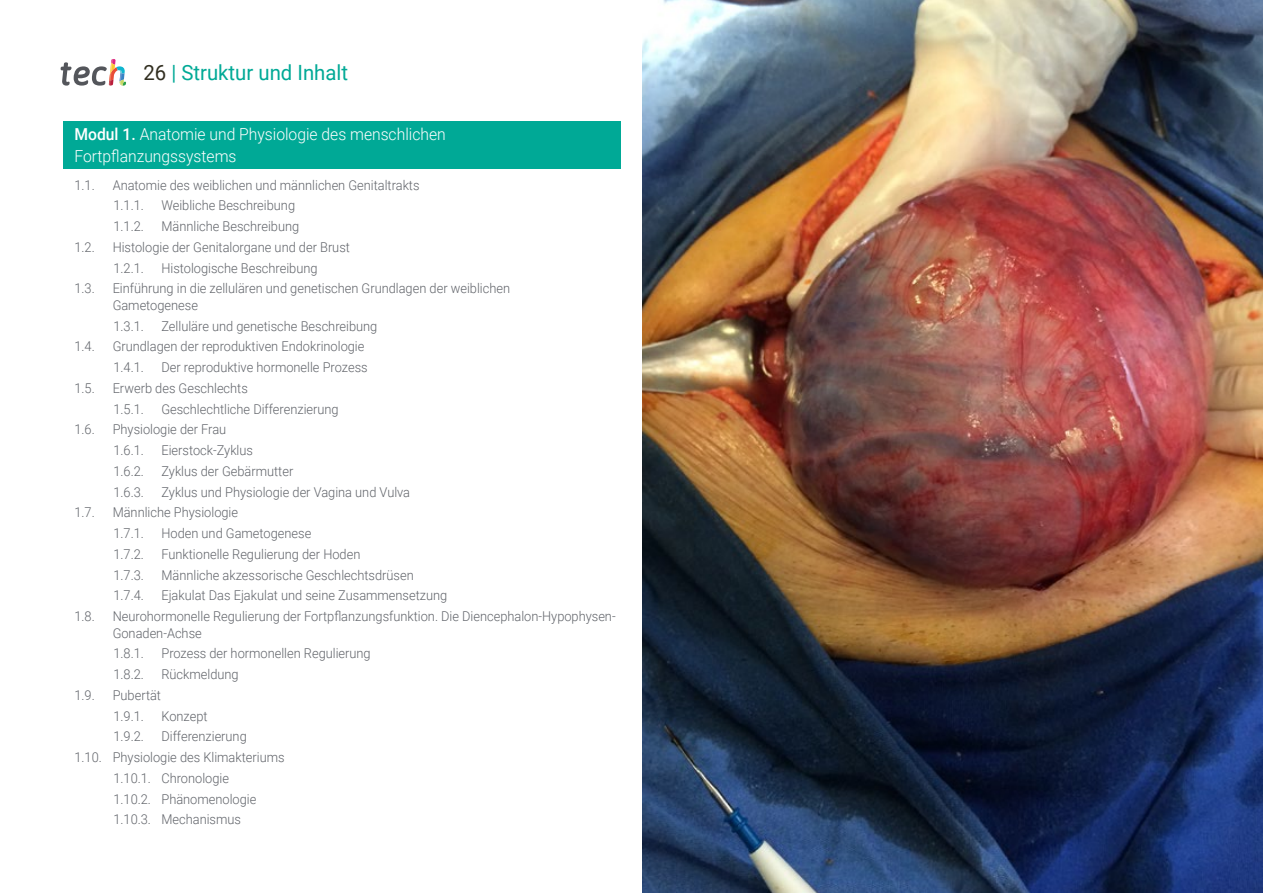
<style>
.page{position:relative;width:1263px;height:893px;background:#fff}
.page>*{position:absolute;margin:0;border:0;box-sizing:border-box;transform-origin:0 0}
.t1{font:21px "Roboto";color:#00a996}
.t2{font:300 16.5px/22.5px "Roboto";color:#fff;scale:.95 1}
.t3{font:300 13.5px/20.7px "Roboto";color:#61646a;scale:.95 1}
.s1{color:#312e20}
.s2{font-weight:500}
</style>
<div class="page">
<div style="left:63px;top:121px;width:558px;height:48px;background:#00a996"></div>
<img style="left:642px;top:0;width:621px;height:893px">
<svg style="left:61px;top:59px;width:65px;height:27px"></svg>
<h1 class="t1" style="left:144px;top:57px;width:206px"><span class="s1">26</span> | Struktur und Inhalt</h1>
<p class="t2" style="left:74px;top:122px;width:392px"><span class="s2">Modul 1.</span> Anatomie und Physiologie des menschlichen<br>Fortpflanzungssystems</p>
<p class="t3" style="left:74px;top:174px;width:23px">1.1.</p>
<p class="t3" style="left:113px;top:174px;width:325px">Anatomie des weiblichen und männlichen Genitaltrakts<br>1.1.1.</p>
<p class="t3" style="left:161px;top:195px;width:142px">Weibliche Beschreibung</p>
<p class="t3" style="left:113px;top:215px;width:34px">1.1.2.</p>
<p class="t3" style="left:161px;top:215px;width:147px">Männliche Beschreibung</p>
<p class="t3" style="left:74px;top:236px;width:23px">1.2.</p>
<p class="t3" style="left:113px;top:236px;width:251px">Histologie der Genitalorgane und der Brust<br>1.2.1.</p>
<p class="t3" style="left:161px;top:257px;width:166px">Histologische Beschreibung</p>
<p class="t3" style="left:74px;top:278px;width:23px">1.3.</p>
<p class="t3" style="left:113px;top:280px;width:420px;line-height:16.5px">Einführung in die zellulären und genetischen Grundlagen der weiblichen<br>Gametogenese</p>
<p class="t3" style="left:113px;top:315px;width:34px">1.3.1.</p>
<p class="t3" style="left:161px;top:315px;width:229px">Zelluläre und genetische Beschreibung</p>
<p class="t3" style="left:74px;top:336px;width:23px">1.4.</p>
<p class="t3" style="left:113px;top:336px;width:267px">Grundlagen der reproduktiven Endokrinologie<br>1.4.1.</p>
<p class="t3" style="left:161px;top:356px;width:219px">Der reproduktive hormonelle Prozess</p>
<p class="t3" style="left:74px;top:377px;width:23px">1.5.</p>
<p class="t3" style="left:113px;top:377px;width:144px">Erwerb des Geschlechts<br>1.5.1.</p>
<p class="t3" style="left:161px;top:398px;width:188px">Geschlechtliche Differenzierung</p>
<p class="t3" style="left:74px;top:419px;width:23px">1.6.</p>
<p class="t3" style="left:113px;top:419px;width:121px">Physiologie der Frau<br>1.6.1.</p>
<p class="t3" style="left:161px;top:439px;width:98px">Eierstock-Zyklus</p>
<p class="t3" style="left:113px;top:460px;width:34px">1.6.2.</p>
<p class="t3" style="left:161px;top:460px;width:140px">Zyklus der Gebärmutter</p>
<p class="t3" style="left:113px;top:481px;width:34px">1.6.3.</p>
<p class="t3" style="left:161px;top:481px;width:263px">Zyklus und Physiologie der Vagina und Vulva</p>
<p class="t3" style="left:74px;top:502px;width:23px">1.7.</p>
<p class="t3" style="left:113px;top:502px;width:134px">Männliche Physiologie<br>1.7.1.</p>
<p class="t3" style="left:161px;top:522px;width:159px">Hoden und Gametogenese</p>
<p class="t3" style="left:113px;top:543px;width:34px">1.7.2.</p>
<p class="t3" style="left:161px;top:543px;width:211px">Funktionelle Regulierung der Hoden</p>
<p class="t3" style="left:113px;top:564px;width:34px">1.7.3.</p>
<p class="t3" style="left:161px;top:564px;width:267px">Männliche akzessorische Geschlechtsdrüsen</p>
<p class="t3" style="left:113px;top:585px;width:34px">1.7.4.</p>
<p class="t3" style="left:161px;top:585px;width:302px">Ejakulat Das Ejakulat und seine Zusammensetzung</p>
<p class="t3" style="left:74px;top:605px;width:23px">1.8.</p>
<p class="t3" style="left:113px;top:608px;width:531px;line-height:16.5px">Neurohormonelle Regulierung der Fortpflanzungsfunktion. Die Diencephalon-Hypophysen-<br>Gonaden-Achse</p>
<p class="t3" style="left:113px;top:643px;width:34px">1.8.1.</p>
<p class="t3" style="left:161px;top:643px;width:222px">Prozess der hormonellen Regulierung</p>
<p class="t3" style="left:113px;top:663px;width:34px">1.8.2.</p>
<p class="t3" style="left:161px;top:663px;width:83px">Rückmeldung</p>
<p class="t3" style="left:74px;top:684px;width:23px">1.9.</p>
<p class="t3" style="left:113px;top:684px;width:52px">Pubertät<br>1.9.1.</p>
<p class="t3" style="left:161px;top:705px;width:50px">Konzept</p>
<p class="t3" style="left:113px;top:726px;width:34px">1.9.2.</p>
<p class="t3" style="left:161px;top:726px;width:91px">Differenzierung</p>
<p class="t3" style="left:74px;top:746px;width:223px">1.10. Physiologie des Klimakteriums</p>
<p class="t3" style="left:113px;top:767px;width:123px">1.10.1. Chronologie</p>
<p class="t3" style="left:113px;top:788px;width:152px">1.10.2. Phänomenologie</p>
<p class="t3" style="left:113px;top:809px;width:136px">1.10.3. Mechanismus</p>
</div>
